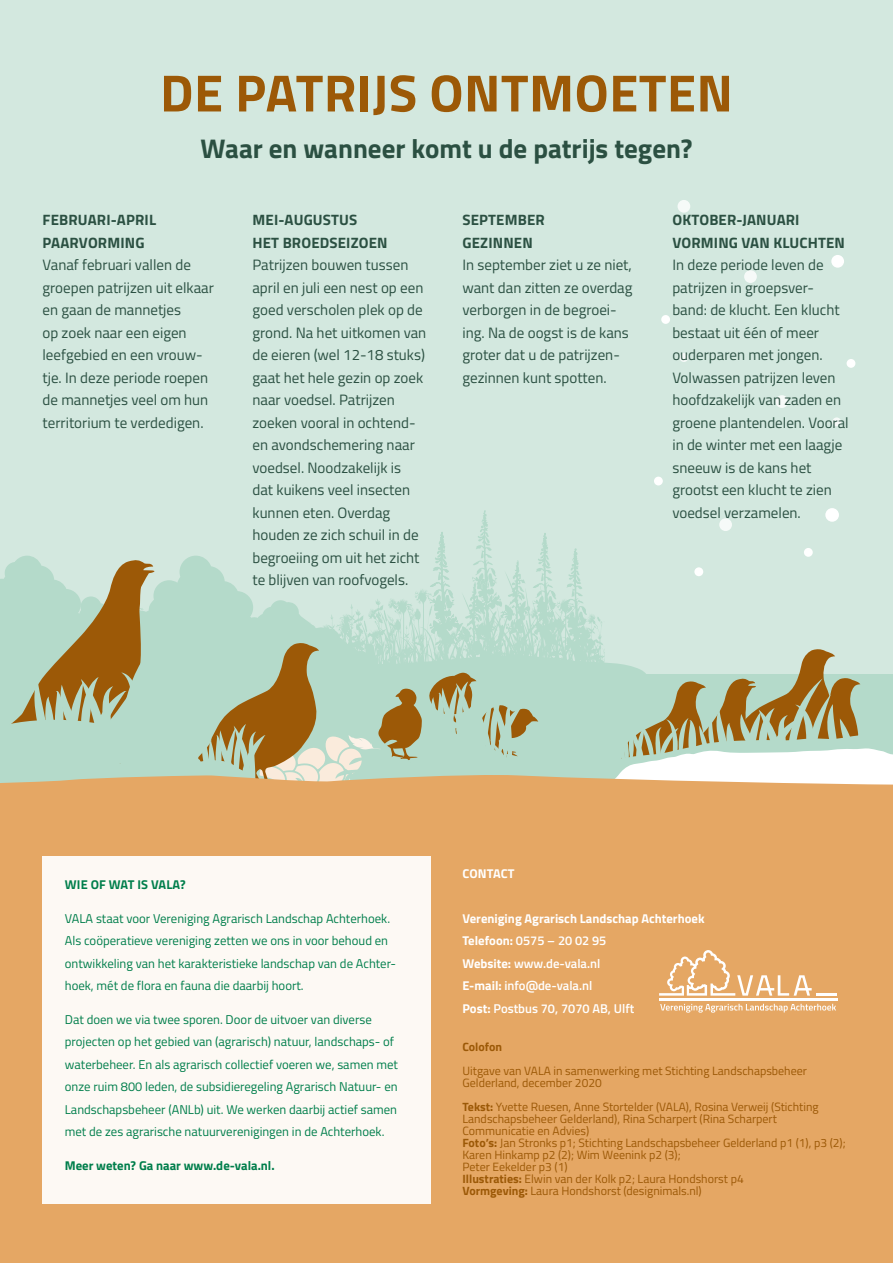
<style>
.page{position:relative;width:893px;height:1263px;background:#fff}
.page>*{position:absolute;margin:0;border:0;box-sizing:border-box;transform-origin:0 0}
.t1{font:700 52.5px "Titillium Web";letter-spacing:.01em;color:#9c5907}
.t2{font:700 27px "Titillium Web";color:#2b5042}
.t3{font:15px/22.5px "Titillium Web";color:#2b5042}
.t4{font:700 15px/22.5px "Titillium Web";letter-spacing:.01em;color:#2b5042}
.t5{font:12.75px/22.5px "Titillium Web";color:#007e4b}
.t6{font:700 12.75px/22.5px "Titillium Web";color:#fff}
.t7{font:700 12.75px "Titillium Web";color:#007e4b}
.t8{font:12px/12px "Titillium Web";color:#9c5907}
.t9{font:700 12px "Titillium Web";color:#9c5907}
.s1{font-weight:600}
.s2{font-weight:700}
</style>
<div class="page">
<div style="left:0;top:0;width:893px;height:709px;background:#d3e8df"></div>
<div style="left:832px;top:417px;width:9px;height:9px;background:#f6faf8;border-radius:50%"></div>
<div style="left:775px;top:395px;width:13px;height:13px;background:#f6faf8;border-radius:50%"></div>
<div style="left:719px;top:518px;width:13px;height:13px;background:#f6faf8;border-radius:50%"></div>
<div style="left:654px;top:477px;width:9px;height:8px;background:#fff;border-radius:50%"></div>
<div style="left:825px;top:508px;width:14px;height:14px;background:#fff;border-radius:50%"></div>
<svg style="left:744px;top:270px;width:13px;height:13px"></svg>
<div style="left:831px;top:255px;width:13px;height:13px;background:#fff;border-radius:50%"></div>
<svg style="left:677px;top:200px;width:13px;height:13px"></svg>
<div style="left:847px;top:359px;width:8px;height:9px;background:#fff;border-radius:50%"></div>
<div style="left:679px;top:353px;width:9px;height:9px;background:#f6faf8;border-radius:50%"></div>
<div style="left:0;top:825px;width:893px;height:438px;background:#e5a764"></div>
<div style="left:43px;top:856px;width:388px;height:347px;background:#fdf9f4"></div>
<hr style="left:817px;top:993px;width:20px;height:3px;background:#fff">
<hr style="left:659px;top:998px;width:178px;height:2px;background:#fff">
<svg style="left:659px;top:950px;width:153px;height:46px;background:#e9b67e"></svg>
<svg style="left:660px;top:1004px;width:176px;height:9px;background:#ebbe8d"></svg>
<div style="left:661px;top:315px;width:9px;height:9px;background:#fff;border-radius:50%"></div>
<div style="left:804px;top:548px;width:9px;height:9px;background:#fff;border-radius:50%"></div>
<svg style="left:0;top:556px;width:893px;height:269px"></svg>
<h1 class="t1" style="left:160px;top:53px;width:574px">DE PATRIJS ONTMOETEN</h1>
<h2 class="t2" style="left:200px;top:127px;width:493px">Waar en wanneer komt u de patrijs tegen?</h2>
<p class="t4" style="left:43px;top:208px;width:115px">FEBRUARI-APRIL<br>PAARVORMING</p>
<p class="t3" style="left:43px;top:253px;width:173px">Vanaf februari vallen de groepen patrijzen uit elkaar en gaan de mannetjes<br>op zoek naar een eigen leefgebied en een vrouw&shy;tje. In deze periode roepen de mannetjes veel om hun territorium te verdedigen.</p>
<p class="t4" style="left:253px;top:208px;width:137px">MEI-AUGUSTUS<br>HET BROEDSEIZOEN</p>
<p class="t3" style="left:252px;top:253px;width:175px">Patrijzen bouwen tussen april en juli een nest op een goed verscholen plek op de grond. Na het uitkomen van de eieren (wel 12-18 stuks) gaat het hele gezin op zoek naar voedsel. Patrijzen zoeken vooral in ochtend&shy;en avondschemering naar voedsel. Noodzakelijk is<br>dat kuikens veel insecten kunnen eten. Overdag houden ze zich schuil in de begroeiing om uit het zicht te blijven van roofvogels.</p>
<p class="t4" style="left:462px;top:208px;width:84px">SEPTEMBER<br>GEZINNEN</p>
<p class="t3" style="left:462px;top:253px;width:172px">In september ziet u ze niet, want dan zitten ze overdag verborgen in de begroei&shy;ing. Na de oogst is de kans groter dat u de patrijzen&shy;gezinnen kunt spotten.</p>
<p class="t4" style="left:672px;top:208px;width:174px">OKTOBER-JANUARI<br>VORMING VAN KLUCHTEN</p>
<p class="t3" style="left:672px;top:253px;width:178px">In deze periode leven de patrijzen in groepsver&shy;band: de klucht. Een klucht bestaat uit één of meer ouderparen met jongen.<br>Volwassen patrijzen leven hoofdzakelijk van zaden en groene plantendelen. Vooral in de winter met een laagje sneeuw is de kans het grootst een klucht te zien voedsel verzamelen.</p>
<p class="t7" style="left:65px;top:875px;width:122px">WIE OF WAT IS VALA?</p>
<p class="t5" style="left:65px;top:906px;width:333px">VALA staat voor Vereniging Agrarisch Landschap Achterhoek.<br>Als coöperatieve vereniging zetten we ons in voor behoud en ontwikkeling van het karakteristieke landschap van de Achter&shy;hoek, mét de flora en fauna die daarbij hoort.</p>
<p class="t5" style="left:65px;top:1007px;width:335px">Dat doen we via twee sporen. Door de uitvoer van diverse projecten op het gebied van (agrarisch) natuur, landschaps- of waterbeheer. En als agrarisch collectief voeren we, samen met onze ruim 800 leden, de subsidieregeling Agrarisch Natuur- en Landschapsbeheer (ANLb) uit. We werken daarbij actief samen met de zes agrarische natuurverenigingen in de Achterhoek.</p>
<p class="t7" style="left:65px;top:1156px;width:211px">Meer weten? Ga naar www.de-vala.nl.</p>
<p class="t6" style="left:462px;top:861px;width:54px">CONTACT</p>
<p class="t6" style="left:462px;top:906px;width:244px">Vereniging Agrarisch Landschap Achterhoek<br>Telefoon: <span class="s1">0575 – 20 02 95<br></span>Website: <span class="s1">www.de-vala.nl<br></span>E-mail: <span class="s1">info@de-vala.nl<br></span>Post: <span class="s1">Postbus 70, 7070 AB, Ulft</span></p>
<p class="t9" style="left:462px;top:1038px;width:41px">Colofon</p>
<p class="t8" style="left:462px;top:1064px;width:346px">Uitgave van VALA in samenwerking met Stichting Landschapsbeheer<br>Gelderland, december 2020</p>
<p class="t8" style="left:462px;top:1100px;width:385px"><span class="s2">Tekst:</span> Yvette Ruesen, Anne Stortelder (VALA), Rosina Verweij (Stichting Landschapsbeheer Gelderland), Rina Scharpert (Rina Scharpert Communicatie en Advies)<br><span class="s2">Foto’s:</span> Jan Stronks p1; Stichting Landschapsbeheer Gelderland p1 (1), p3 (2); Karen Hinkamp p2 (2); Wim Weenink p2 (3);<br>Peter Eekelder p3 (1)<br><span class="s2">Illustraties:</span> Elwin van der Kolk p2; Laura Hondshorst p4<br><span class="s2">Vormgeving:</span> Laura Hondshorst (designimals.nl)</p>
</div>
